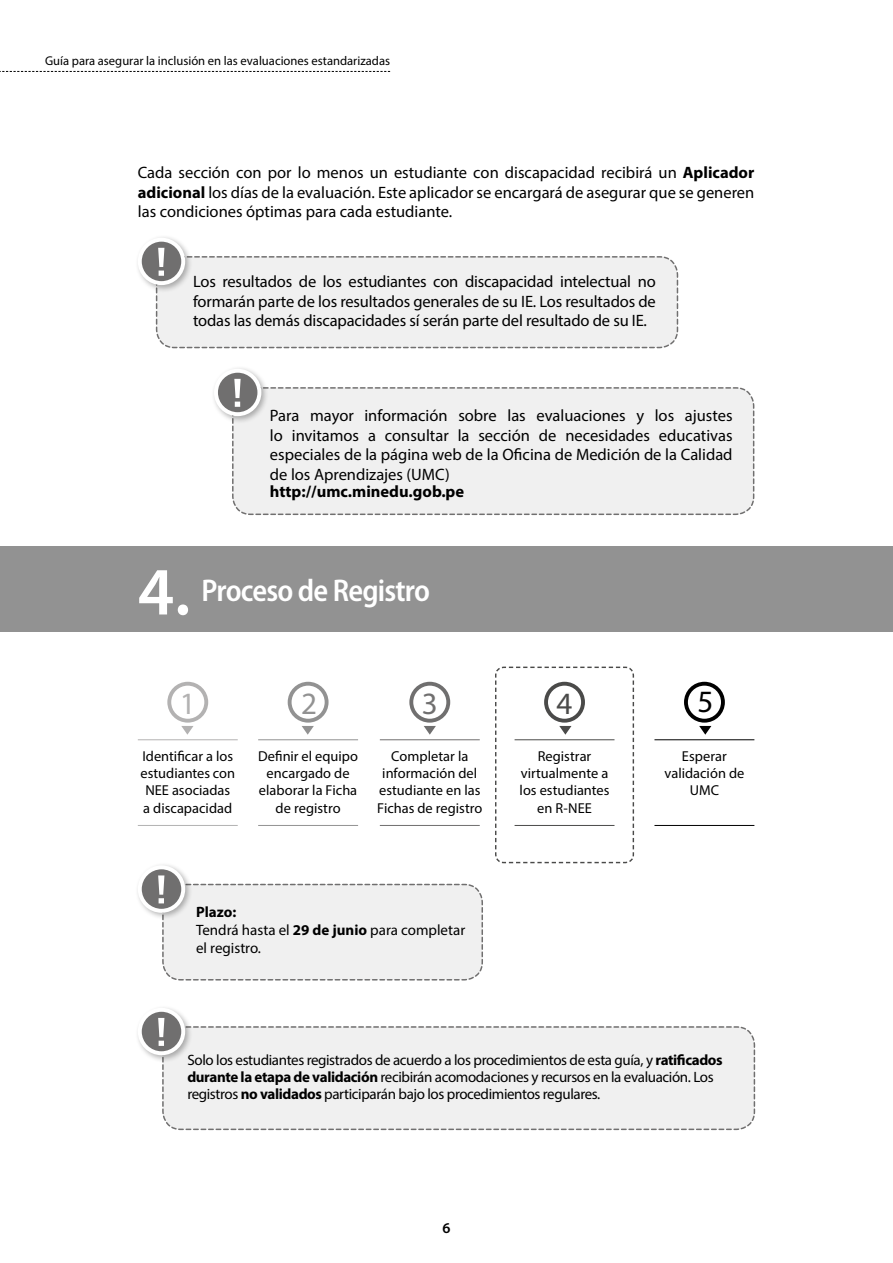
<style>
.page{position:relative;width:893px;height:1263px;background:#fff}
.page>*{position:absolute;margin:0;border:0;box-sizing:border-box;transform-origin:0 0}
.t1{font:600 semi-condensed 31.5px "Myriad Pro";letter-spacing:-.025em;color:#fff}
.t2{font:31.05px "Myriad Pro";color:#b3b2b2}
.t3{font:31.05px "Myriad Pro";color:#929292}
.t4{font:31.05px "Myriad Pro";color:#706f6f}
.t5{font:31.05px "Myriad Pro";color:#4a4a49}
.t6{font:31.05px "Myriad Pro";color:#000}
.t7{font:16.5px/19.5px "Myriad Pro";color:#000;text-align:justify}
.t8{font:700 16.5px "Myriad Pro";color:#000}
.t9{font:15px/17.2px "Myriad Pro";letter-spacing:-.025em;color:#000}
.t10{font:15px/18px "Myriad Pro";color:#000}
.t11{font:600 15px "Myriad Pro";color:#000}
.t12{font:14.4px/17.2px "Myriad Pro";color:#000;text-align:center}
.t13{font:12.75px "Myriad Pro";color:#000}
.s1{font-weight:700}
.s2{font-stretch:normal;font-size:68.1px}
</style>
<div class="page">
<svg style="left:0;top:71px;width:390px;height:1px"></svg>
<div style="left:0;top:546px;width:893px;height:85px;background:#929292"></div>
<div style="left:232px;top:387px;width:523px;height:128px;background:#f0f0f0"></div>
<div style="left:211px;top:365px;width:58px;height:59px;background:#000;opacity:.3"></div>
<svg style="left:214px;top:369px;width:47px;height:47px"></svg>
<div style="left:218px;top:373px;width:39px;height:39px;background:#706f6f;border-radius:50%"></div>
<svg style="left:231px;top:379px;width:17px;height:113px"></svg>
<div style="left:155px;top:256px;width:524px;height:93px;background:#f0f0f0"></div>
<div style="left:134px;top:234px;width:59px;height:59px;background:#000;opacity:.3"></div>
<svg style="left:138px;top:238px;width:47px;height:47px"></svg>
<div style="left:142px;top:242px;width:39px;height:39px;background:#706f6f;border-radius:50%"></div>
<svg style="left:155px;top:248px;width:17px;height:78px"></svg>
<svg style="left:167px;top:682px;width:41px;height:53px"></svg>
<svg style="left:288px;top:682px;width:41px;height:53px"></svg>
<svg style="left:409px;top:682px;width:41px;height:53px"></svg>
<svg style="left:495px;top:666px;width:140px;height:198px"></svg>
<svg style="left:684px;top:682px;width:41px;height:53px"></svg>
<hr style="left:138px;top:739px;width:100px;height:1px;background:#b3b2b2">
<hr style="left:138px;top:825px;width:100px;height:1px;background:#b3b2b2">
<hr style="left:258px;top:739px;width:100px;height:1px;background:#929292">
<hr style="left:258px;top:825px;width:100px;height:1px;background:#929292">
<hr style="left:380px;top:739px;width:100px;height:1px;background:#706f6f">
<hr style="left:380px;top:825px;width:100px;height:1px;background:#706f6f">
<hr style="left:515px;top:739px;width:99px;height:1px;background:#4a4a49">
<hr style="left:515px;top:825px;width:99px;height:1px;background:#4a4a49">
<hr style="left:654px;top:739px;width:100px;height:1px;background:#000">
<hr style="left:654px;top:825px;width:100px;height:1px;background:#000">
<div style="left:162px;top:1026px;width:594px;height:105px;background:#f0f0f0"></div>
<div style="left:134px;top:1004px;width:59px;height:59px;background:#000;opacity:.3"></div>
<svg style="left:138px;top:1008px;width:47px;height:47px"></svg>
<div style="left:142px;top:1012px;width:39px;height:39px;background:#706f6f;border-radius:50%"></div>
<svg style="left:158px;top:1018px;width:20px;height:90px"></svg>
<div style="left:134px;top:862px;width:59px;height:58px;background:#000;opacity:.3"></div>
<div style="left:138px;top:865px;width:47px;height:48px;background:#fff;border-radius:50%"></div>
<div style="left:142px;top:869px;width:39px;height:40px;background:#706f6f;border-radius:50%"></div>
<svg style="left:158px;top:875px;width:325px;height:106px"></svg>
<p class="t13" style="left:45px;top:53px;width:347px">Guía para asegurar la inclusión en las evaluaciones estandarizadas</p>
<p class="t7" style="left:138px;top:163px;width:618px">Cada sección con por lo menos un estudiante con discapacidad recibirá un <span class="s1">Aplicador adicional</span> los días de la evaluación. Este aplicador se encargará de asegurar que se generen las condiciones óptimas para cada estudiante.</p>
<p class="t7" style="left:193px;top:272px;width:464px">Los resultados de los estudiantes con discapacidad intelectual no formarán parte de los resultados generales de su IE. Los resultados de todas las demás discapacidades sí serán parte del resultado de su IE.</p>
<p class="t7" style="left:270px;top:406px;width:464px">Para mayor información sobre las evaluaciones y los ajustes lo invitamos a consultar la sección de necesidades educativas especiales de la página web de la Oficina de Medición de la Calidad de los Aprendizajes (UMC)</p>
<p class="t8" style="left:270px;top:481px;width:196px">http://umc.minedu.gob.pe</p>
<h1 class="t1" style="left:138px;top:570px;width:294px"><span class="s2">4.</span> Proceso de Registro</h1>
<h2 class="t2" style="left:180px;top:684px;width:17px">1</h2>
<h2 class="t3" style="left:301px;top:684px;width:17px">2</h2>
<h2 class="t4" style="left:422px;top:684px;width:17px">3</h2>
<h2 class="t5" style="left:557px;top:684px;width:17px">4</h2>
<h2 class="t6" style="left:697px;top:682px;width:17px">5</h2>
<p class="t12" style="left:140px;top:747px;width:96px">Identificar a los estudiantes con<br>NEE asociadas a discapacidad</p>
<p class="t12" style="left:664px;top:747px;width:81px">Esperar validación de<br>UMC</p>
<p class="t12" style="left:258px;top:747px;width:101px">Definir el equipo encargado de elaborar la Ficha de registro</p>
<p class="t12" style="left:377px;top:747px;width:107px">Completar la información del estudiante en las<br>Fichas de registro</p>
<p class="t12" style="left:520px;top:747px;width:91px">Registrar virtualmente a los estudiantes en R-NEE</p>
<p class="t10" style="left:196px;top:903px;width:271px"><span class="s1">Plazo:<br></span>Tendrá hasta el <span class="s1">29 de junio</span> para completar el registro.</p>
<p class="t9" style="left:187px;top:1051px;width:537px">Solo los estudiantes registrados de acuerdo a los procedimientos de esta guía, y <span class="s1">ratificados durante la etapa de validación</span> recibirán acomodaciones y recursos en la evaluación. Los registros <span class="s1">no validados</span> participarán bajo los procedimientos regulares.</p>
<p class="t11" style="left:442px;top:1219px;width:10px">6</p>
</div>
